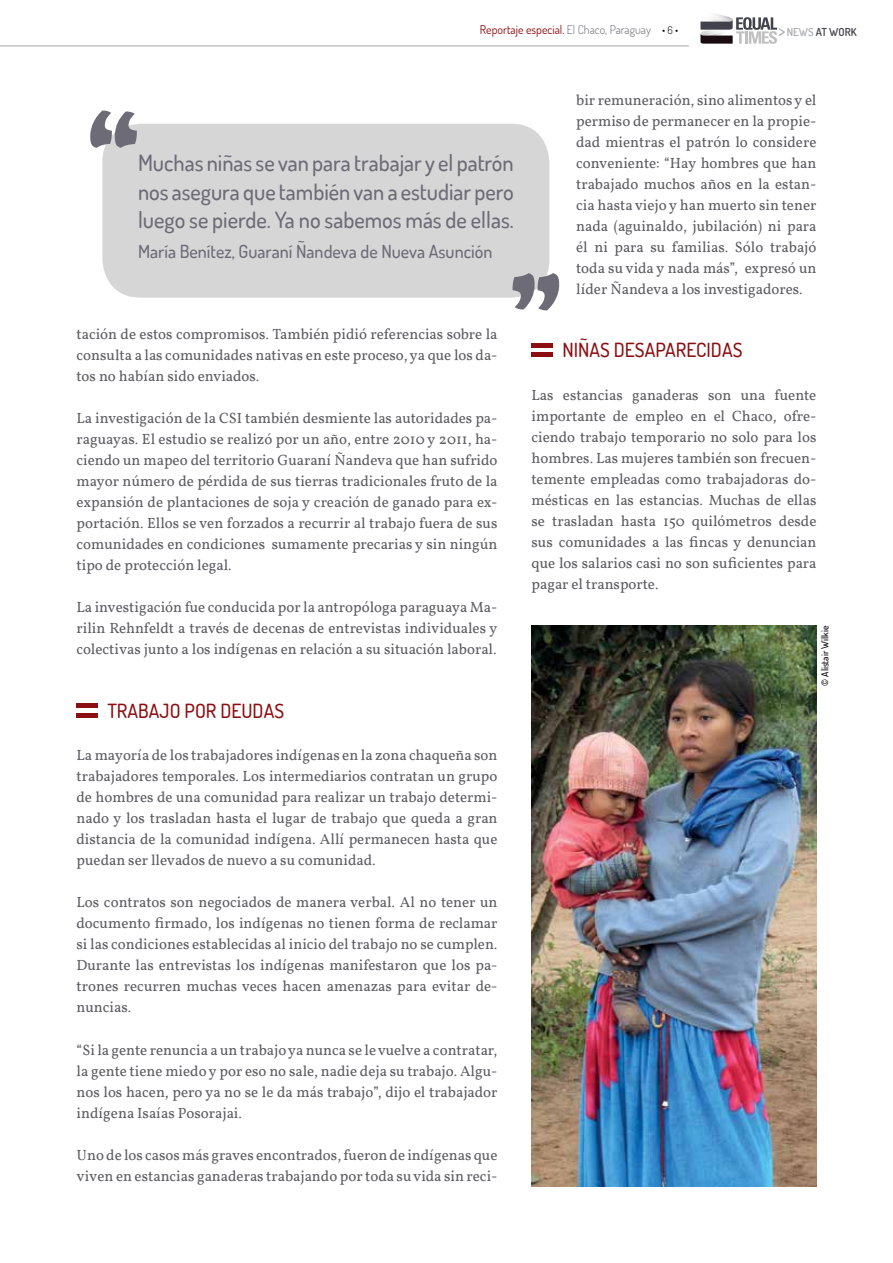
<style>
.page{position:relative;width:893px;height:1263px;background:#fff}
.page>*{position:absolute;margin:0;border:0;box-sizing:border-box;transform-origin:0 0}
.t1{font:500 22.5px/28.5px "Dosis";color:#6d6b76;text-align:justify}
.t2{font:500 19.5px "Dosis";color:#8b0f12}
.t3{font:500 18px "Dosis";color:#6d6b76}
.t4{font:15px/21px "Vollkorn";color:#5d5c62;text-align:justify}
.t5{font:12px "Dosis";color:#8b0f12}
.t6{font:600 10.95px "Dosis";color:#444349}
.t7{font:500 9.75px "Dosis";color:#000}
.s1{font-weight:300;color:#6d6b76}
.s2{font-weight:300;font-size:10.5px;color:#000}
.s3{font-weight:500;font-size:17.85px;color:#adafb2}
.s4{color:#adafb2}
</style>
<div class="page">
<img style="left:531px;top:626px;width:285px;height:560px">
<hr style="left:0;top:46px;width:689px;height:1px;background:#aaa5ac">
<img style="left:715px;top:15px;width:9px;height:2px">
<svg style="left:700px;top:17px;width:77px;height:27px"></svg>
<div style="left:531px;top:343px;width:22px;height:5px;background:#8b0f12"></div>
<hr style="left:531px;top:353px;width:22px;height:4px;background:#8b0f12">
<hr style="left:77px;top:704px;width:21px;height:4px;background:#8b0f12">
<div style="left:77px;top:713px;width:21px;height:5px;background:#8b0f12"></div>
<div style="left:102px;top:124px;width:447px;height:174px;background:#d6d6d7;border-radius:38px"></div>
<svg style="left:90px;top:111px;width:47px;height:37px"></svg>
<svg style="left:513px;top:273px;width:46px;height:37px"></svg>
<p class="t5" style="left:480px;top:22px;width:200px">Reportaje especial. <span class="s1">El Chaco, Paraguay</span> <span class="s2">• 6 •</span></p>
<p class="t6" style="left:778px;top:25px;width:80px"><span class="s3">&gt;</span> <span class="s4">NEWS</span> AT WORK</p>
<h1 class="t1" style="left:138px;top:148px;width:377px">Muchas niñas se van para trabajar y el patrón nos asegura que también van a estudiar pero luego se pierde. Ya no sabemos más de ellas.</h1>
<p class="t3" style="left:138px;top:240px;width:356px">María Benítez, Guaraní Ñandeva de Nueva Asunción</p>
<p class="t4" style="left:77px;top:323px;width:422px">tación de estos compromisos. También pidió referencias sobre la consulta a las comunidades nativas en este proceso, ya que los da&shy;tos no habían sido enviados.</p>
<p class="t4" style="left:77px;top:407px;width:422px">La investigación de la CSI también desmiente las autoridades pa&shy;raguayas. El estudio se realizó por un año, entre 2010 y 2011, ha&shy;ciendo un mapeo del territorio Guaraní Ñandeva que han sufrido mayor número de pérdida de sus tierras tradicionales fruto de la expansión de plantaciones de soja y creación de ganado para ex&shy;portación. Ellos se ven forzados a recurrir al trabajo fuera de sus comunidades en condiciones sumamente precarias y sin ningún tipo de protección legal.</p>
<p class="t4" style="left:77px;top:597px;width:422px">La investigación fue conducida por la antropóloga paraguaya Ma&shy;rilin Rehnfeldt a través de decenas de entrevistas individuales y colectivas junto a los indígenas en relación a su situación laboral.</p>
<h2 class="t2" style="left:98px;top:698px;width:188px">Trabajo por deudas</h2>
<p class="t4" style="left:77px;top:744px;width:422px">La mayoría de los trabajadores indígenas en la zona chaqueña son trabajadores temporales. Los intermediarios contratan un grupo de hombres de una comunidad para realizar un trabajo determi&shy;nado y los trasladan hasta el lugar de trabajo que queda a gran distancia de la comunidad indígena. Allí permanecen hasta que puedan ser llevados de nuevo a su comunidad.</p>
<p class="t4" style="left:77px;top:892px;width:422px">Los contratos son negociados de manera verbal. Al no tener un documento firmado, los indígenas no tienen forma de reclamar si las condiciones establecidas al inicio del trabajo no se cumplen.<br>Durante las entrevistas los indígenas manifestaron que los pa&shy;trones recurren muchas veces hacen amenazas para evitar de&shy;nuncias.</p>
<p class="t4" style="left:77px;top:1039px;width:422px">“Si la gente renuncia a un trabajo ya nunca se le vuelve a contratar, la gente tiene miedo y por eso no sale, nadie deja su trabajo. Algu&shy;nos los hacen, pero ya no se le da más trabajo”, dijo el trabajador indígena Isaías Posorajai.</p>
<p class="t4" style="left:77px;top:1144px;width:422px">Uno de los casos más graves encontrados, fueron de indígenas que viven en estancias ganaderas trabajando por toda su vida sin reci-</p>
<p class="t4" style="left:576px;top:89px;width:242px">bir remuneración, sino alimentos y el permiso de permanecer en la propie&shy;dad mientras el patrón lo considere conveniente: “Hay hombres que han trabajado muchos años en la estan&shy;cia hasta viejo y han muerto sin tener nada (aguinaldo, jubilación) ni para él ni para su familias. Sólo trabajó toda su vida y nada más”, expresó un líder Ñandeva a los investigadores.</p>
<h2 class="t2" style="left:553px;top:337px;width:191px">N iñas desaparecidas</h2>
<p class="t4" style="left:531px;top:384px;width:286px">Las estancias ganaderas son una fuente importante de empleo en el Chaco, ofre&shy;ciendo trabajo temporario no solo para los hombres. Las mujeres también son frecuen&shy;temente empleadas como trabajadoras do&shy;mésticas en las estancias. Muchas de ellas se trasladan hasta 150 quilómetros desde sus comunidades a las fincas y denuncian que los salarios casi no son suficientes para pagar el transporte.</p>
<p class="t7" style="left:818px;top:686px;width:61px;rotate:-90deg">© Alistair Wilkie</p>
</div>
